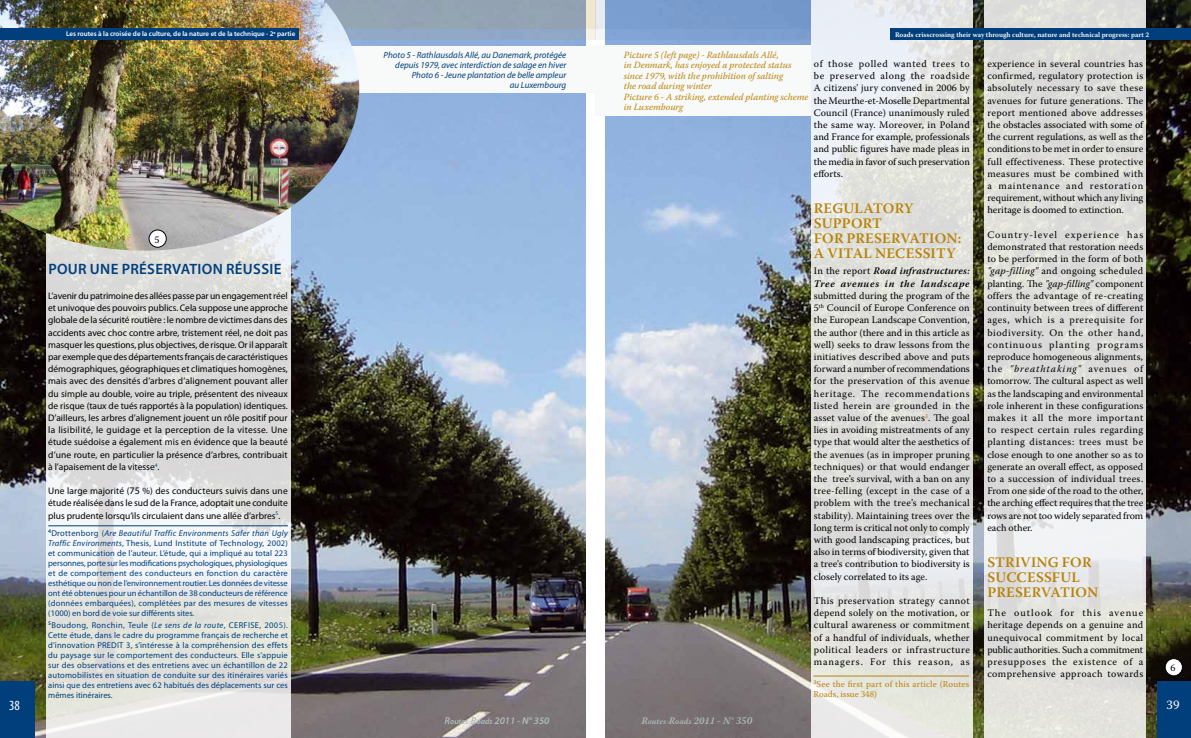
<style>
.page{position:relative;width:1191px;height:738px;background:#fff}
.page>*{position:absolute;margin:0;border:0;box-sizing:border-box;transform-origin:0 0}
.t1{font:600 15px "Myriad Pro";letter-spacing:.02em;color:#003f7c}
.t2{font:600 14.5px/15px "Warnock Pro";letter-spacing:.015em;color:#b88308}
.t3{font:condensed 14px "Myriad Pro";color:#fff}
.t4{font:13px "Warnock Pro";color:#fff}
.t5{font:10px/12.2px "Warnock Pro";color:#000;text-align:justify}
.t6{font:italic 600 10px/12.2px "Warnock Pro";letter-spacing:.055em;color:#000}
.t7{font:italic 600 10px "Myriad Pro";color:#aebcb7}
.t8{font:9.5px/12.2px "Myriad Pro";color:#000;text-align:justify}
.t9{font:italic 9.5px/10.5px "Warnock Pro";color:#b88308}
.t10{font:italic 9px/10px "Myriad Pro";color:#003f7c;text-align:right}
.t11{font:9px/10px "Warnock Pro";letter-spacing:.015em;color:#b88308}
.t12{font:8.5px/10px "Myriad Pro";color:#003f7c;text-align:justify}
.t13{font:italic 600 8px "Warnock Pro";letter-spacing:.005em;color:#aebcb7}
.t14{font:600 7px "Warnock Pro";color:#fff}
.t15{font:600 7px "Myriad Pro";color:#fff}
.s1{font-size:10px}
.s2{font-style:italic}
.s3{font-size:8px}
.s4{font-weight:400;font-style:normal}
.s5{font-size:10.5px}
</style>
<div class="page">
<img style="left:0;top:39px;width:585px;height:698px">
<img style="left:605px;top:39px;width:586px;height:698px">
<div style="left:595px;top:45px;width:216px;height:71px;background:#f8f9f9"></div>
<div style="left:1165px;top:658px;width:17px;height:17px;background:#fff;border-radius:50%"></div>
<div style="left:1165px;top:658px;width:17px;height:17px;border:1px solid #000;border-radius:50%"></div>
<svg style="left:46px;top:250px;width:245px;height:487px;fill:#dfdfdb"></svg>
<svg style="left:359px;top:0;width:236px;height:39px;background:#95a6b9"></svg>
<div style="left:595px;top:0;width:596px;height:39px;background:#7fa1d2"></div>
<svg style="left:595px;top:0;width:596px;height:28px"></svg>
<div style="left:290px;top:46px;width:304px;height:47px;background:#f8f9f9"></div>
<svg style="left:811px;top:0;width:161px;height:737px;background:#e2e2e1"></svg>
<img style="left:0;top:0;width:359px;height:250px">
<svg style="left:984px;top:0;width:161px;height:737px;background:#dfdfdc"></svg>
<div style="left:0;top:680px;width:34px;height:57px;background:#003f7c"></div>
<div style="left:0;top:28px;width:298px;height:11px;background:#003f7c"></div>
<div style="left:1157px;top:680px;width:34px;height:57px;background:#003f7c"></div>
<div style="left:890px;top:28px;width:301px;height:11px;background:#003f7c"></div>
<hr style="left:813px;top:675px;width:156px;height:1px;background:#b88308">
<div style="left:149px;top:230px;width:17px;height:17px;background:#fff;border-radius:50%"></div>
<div style="left:149px;top:230px;width:17px;height:17px;border:1px solid #000;border-radius:50%"></div>
<hr style="left:48px;top:525px;width:240px;height:1px;background:#003f7c">
<p class="t15" style="left:66px;top:29px;width:231px">Les routes à la croisée de la culture, de la nature et de la technique - 2<sup>e</sup> partie</p>
<h3 class="t3" style="left:9px;top:696px;width:12px">38</h3>
<p class="t5" style="left:154px;top:233px;width:7px">5</p>
<h1 class="t1" style="left:48px;top:260px;width:234px">Pour une préservation réussie</h1>
<p class="t8" style="left:48px;top:289px;width:241px">L’avenir du patrimoine des allées passe par un engagement réel et univoque des pouvoirs publics. Cela suppose une approche globale de la sécurité routière : le nombre de victimes dans des accidents avec choc contre arbre, tristement réel, ne doit pas masquer les questions, plus objectives, de risque. Or il apparaît par exemple que des départements français de caractéristiques démographiques, géographiques et climatiques homogènes, mais avec des densités d’arbres d’alignement pouvant aller du simple au double, voire au triple, présentent des niveaux de risque (taux de tués rapportés à la population) identiques.<br>D’ailleurs, les arbres d’alignement jouent un rôle positif pour la lisibilité, le guidage et la perception de la vitesse. Une étude suédoise a également mis en évidence que la beauté d’une route, en particulier la présence d’arbres, contribuait à l’apaisement de la vitesse<sup>4</sup>.</p>
<p class="t8" style="left:48px;top:484px;width:241px">Une large majorité (<span class="s1">75</span> %) des conducteurs suivis dans une étude réalisée dans le sud de la France, adoptait une conduite plus prudente lorsqu’ils circulaient dans une allée d’arbres<sup>5</sup>.</p>
<p class="t12" style="left:48px;top:528px;width:241px"><sup>4</sup>Drottenborg (<span class="s2">Are Beautiful Traffic Environments Safer than Ugly Traffic Environments</span>, Thesis, Lund Institute of Technology, 2002) et communication de l’auteur. L’étude, qui a impliqué au total 223 personnes, porte sur les modifications psychologiques, physiologiques et de comportement des conducteurs en fonction du caractère esthétique ou non de l’environnement routier. Les données de vitesse ont été obtenues pour un échantillon de 38 conducteurs de référence (données embarquées), complétées par des mesures de vitesses (1000) en bord de voie sur différents sites.</p>
<p class="t12" style="left:48px;top:620px;width:241px"><sup>5</sup>Boudong, Ronchin, Teule (<span class="s2">Le sens de la route</span>, CERFISE, 2005).<br>Cette étude, dans le cadre du programme français de recherche et d’innovation PREDIT 3, s’intéresse à la compréhension des effets du paysage sur le comportement des conducteurs. Elle s’appuie sur des observations et des entretiens avec un échantillon de 22 automobilistes en situation de conduite sur des itinéraires variés ainsi que des entretiens avec 62 habitués des déplacements sur ces mêmes itinéraires.</p>
<p class="t10" style="left:383px;top:50px;width:184px">Photo 5 - Rathlausdals Allé, au Danemark, protégée depuis 1979, avec interdiction de salage en hiver Photo 6 - Jeune plantation de belle ampleur<br>au Luxembourg</p>
<p class="t7" style="left:444px;top:713px;width:106px">R<span class="s3">outes-</span>R<span class="s3">oads</span> 2011 - N° 350</p>
<p class="t14" style="left:895px;top:30px;width:256px">Roads crisscrossing their way through culture, nature and technical progress: part 2</p>
<p class="t5" style="left:814px;top:57px;width:157px">of those polled wanted trees to be preserved along the roadside A citizens' jury convened in 2006 by the Meurthe-et-Moselle Departmental Council (France) unanimously ruled the same way. Moreover, in Poland and France for example, professionals and public figures have made pleas in the media in favor of such preservation efforts.</p>
<h2 class="t2" style="left:814px;top:201px;width:21px">REGULATO</h2>
<h2 class="t2" style="left:894px;top:201px;width:20px">RY</h2>
<h2 class="t2" style="left:814px;top:216px;width:11px">SUPPO</h2>
<p class="t9" style="left:624px;top:49px;width:186px">Picture 5 (left page) - Rathlausdals Allé,<br>in Denmark, has enjoyed a protected status since 1979, with the prohibition of salting<br>the road during winter<br>Picture 6 - A striking, extended planting scheme in Luxembourg</p>
<p class="t5" style="left:987px;top:57px;width:158px">experience in several countries has confirmed, regulatory protection is absolutely necessary to save these avenues for future generations. The report mentioned above addresses the obstacles associated with some of the current regulations, as well as the conditions to be met in order to ensure full effectiveness. These protective measures must be combined with a maintenance and restoration requirement, without which any living heritage is doomed to extinction.</p>
<p class="t5" style="left:987px;top:228px;width:158px">Country-level experience has demonstrated that restoration needs to be performed in the form of both <span class="s2">"gap-filling"</span> and ongoing scheduled planting. The <span class="s2">"gap-filling"</span> component offers the advantage of re-creating continuity between trees of different ages, which is a prerequisite for biodiversity. On the other hand, continuous planting programs reproduce homogeneous alignments, the <span class="s2">"breathtaking"</span> avenues of tomorrow. The cultural aspect as well as the landscaping and environmental role inherent in these configurations makes it all the more important to respect certain rules regarding planting distances: trees must be close enough to one another so as to generate an overall effect, as opposed to a succession of individual trees.<br>From one side of the road to the other, the arching effect requires that the tree rows are not too widely separated from each other.</p>
<h2 class="t2" style="left:987px;top:554px;width:54px">STRIVING</h2>
<h2 class="t2" style="left:1062px;top:554px;width:31px">FOR</h2>
<h2 class="t2" style="left:987px;top:569px;width:11px">SUCCESS</h2>
<h2 class="t2" style="left:814px;top:216px;width:107px;text-indent:49px">RT<br>FOR PRESERVATION</h2>
<h2 class="t2" style="left:957px;top:231px;width:5px">:</h2>
<h2 class="t2" style="left:814px;top:246px;width:34px">A VITAL</h2>
<h2 class="t2" style="left:875px;top:246px;width:10px">NECESSITY</h2>
<p class="t6" style="left:814px;top:265px;width:157px"><span class="s4">In the report</span> Road infrastructures:<br>Tree avenues in the landscape</p>
<p class="t5" style="left:814px;top:289px;width:158px">submitted during the program of the 5<sup>th</sup> Council of Europe Conference on the European Landscape Convention, the author (there and in this article as well) seeks to draw lessons from the initiatives described above and puts forward a number of recommendations for the preservation of this avenue heritage. The recommendations listed herein are grounded in the asset value of the avenues<sup>3</sup>. The goal lies in avoiding mistreatments of any type that would alter the aesthetics of the avenues (as in improper pruning techniques) or that would endanger the tree’s survival, with a ban on any tree-felling (except in the case of a problem with the tree’s mechanical stability). Maintaining trees over the long term is critical not only to comply with good landscaping practices, but also in terms of biodiversity, given that a tree's contribution to biodiversity is closely correlated to its age.</p>
<p class="t5" style="left:814px;top:594px;width:157px">This preservation strategy cannot depend solely on the motivation, or cultural awareness or commitment of a handful of individuals, whether political leaders or infrastructure managers. For this reason, as</p>
<p class="t11" style="left:813px;top:678px;width:157px"><sup>3</sup>See the first part of this article (Routes<br>Roads, issue 348)</p>
<h2 class="t2" style="left:987px;top:569px;width:84px;text-indent:65px">FUL<br>PRESE RVATION</h2>
<p class="t5" style="left:987px;top:606px;width:157px">The outlook for this avenue heritage depends on a genuine and unequivocal commitment by local public authorities. Such a commitment presupposes the existence of a comprehensive approach towards</p>
<p class="t13" style="left:641px;top:716px;width:112px"><span class="s1">R</span>outes-<span class="s1">R</span>oads <span class="s1">2011 - N°</span> <span class="s5">350</span></p>
<p class="t5" style="left:1170px;top:661px;width:7px">6</p>
<h3 class="t4" style="left:1166px;top:696px;width:15px">39</h3>
</div>
